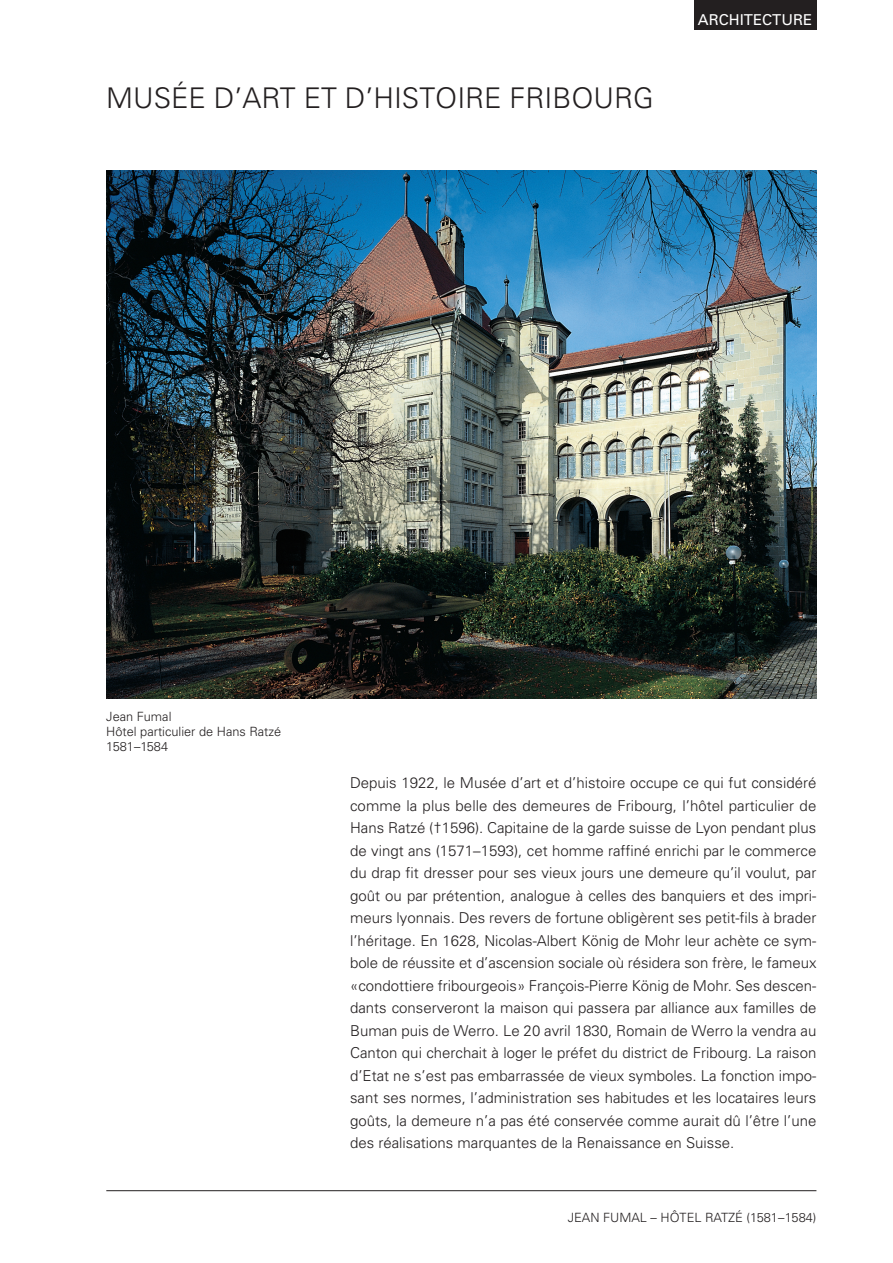
<style>
.page{position:relative;width:893px;height:1263px;background:#fff}
.page>*{position:absolute;margin:0;border:0;box-sizing:border-box;transform-origin:0 0}
.t1{font:300 28.5px "Univers";color:#231f20}
.t2{font:300 15px/22.5px "Univers";color:#231f20;text-align:justify}
.t3{font:15px "Univers";color:#fff}
.t4{font:300 12.75px/15px "Univers";color:#231f20}
</style>
<div class="page">
<hr style="left:106px;top:1190px;width:710px;height:1px;background:#231f20">
<img style="left:106px;top:170px;width:710px;height:528px">
<div style="left:694px;top:0;width:122px;height:30px;background:#231f20"></div>
<h1 class="t1" style="left:106px;top:80px;width:549px">MUSÉE D’ART ET D’HISTOIRE FRIBOURG</h1>
<p class="t3" style="left:698px;top:11px;width:116px">ARCHITECTURE</p>
<p class="t4" style="left:106px;top:709px;width:176px">Jean Fumal<br>Hôtel particulier de Hans Ratzé<br>1581–1584</p>
<p class="t2" style="left:350px;top:772px;width:468px">Depuis 1922, le Musée d’art et d’histoire occupe ce qui fut considéré comme la plus belle des demeures de Fribourg, l’hôtel particulier de Hans Ratzé (†1596). Capitaine de la garde suisse de Lyon pendant plus de vingt ans (1571–1593), cet homme raffiné enrichi par le commerce du drap fit dresser pour ses vieux jours une demeure qu’il voulut, par goût ou par prétention, analogue à celles des banquiers et des impri&shy;meurs lyonnais. Des revers de fortune obligèrent ses petit-fils à brader l’héritage. En 1628, N icolas-Albert König de Mohr leur achète ce sym&shy;bole de réussite et d’ascension sociale où résidera son frère, le fameux «condottiere fribourgeois» François-Pierre König de Mohr. Ses descen&shy;dants conserveront la maison qui passera par alliance aux familles de Buman puis de Werro. Le 20 avril 1830, Romain de Werro la vendra au Canton qui cherchait à loger le préfet du district de Fribourg. La raison d’Etat ne s’est pas embarrassée de vieux symboles. La fonction impo&shy;sant ses normes, l’administration ses habitudes et les locataires leurs goûts, la demeure n’a pas été conservée comme aurait dû l’être l’une des réalisations marquantes de la Renaissance en Suisse.</p>
<p class="t4" style="left:568px;top:1210px;width:250px">JEAN FUMAL – HÔTEL RATZÉ (1581–1584)</p>
</div>
